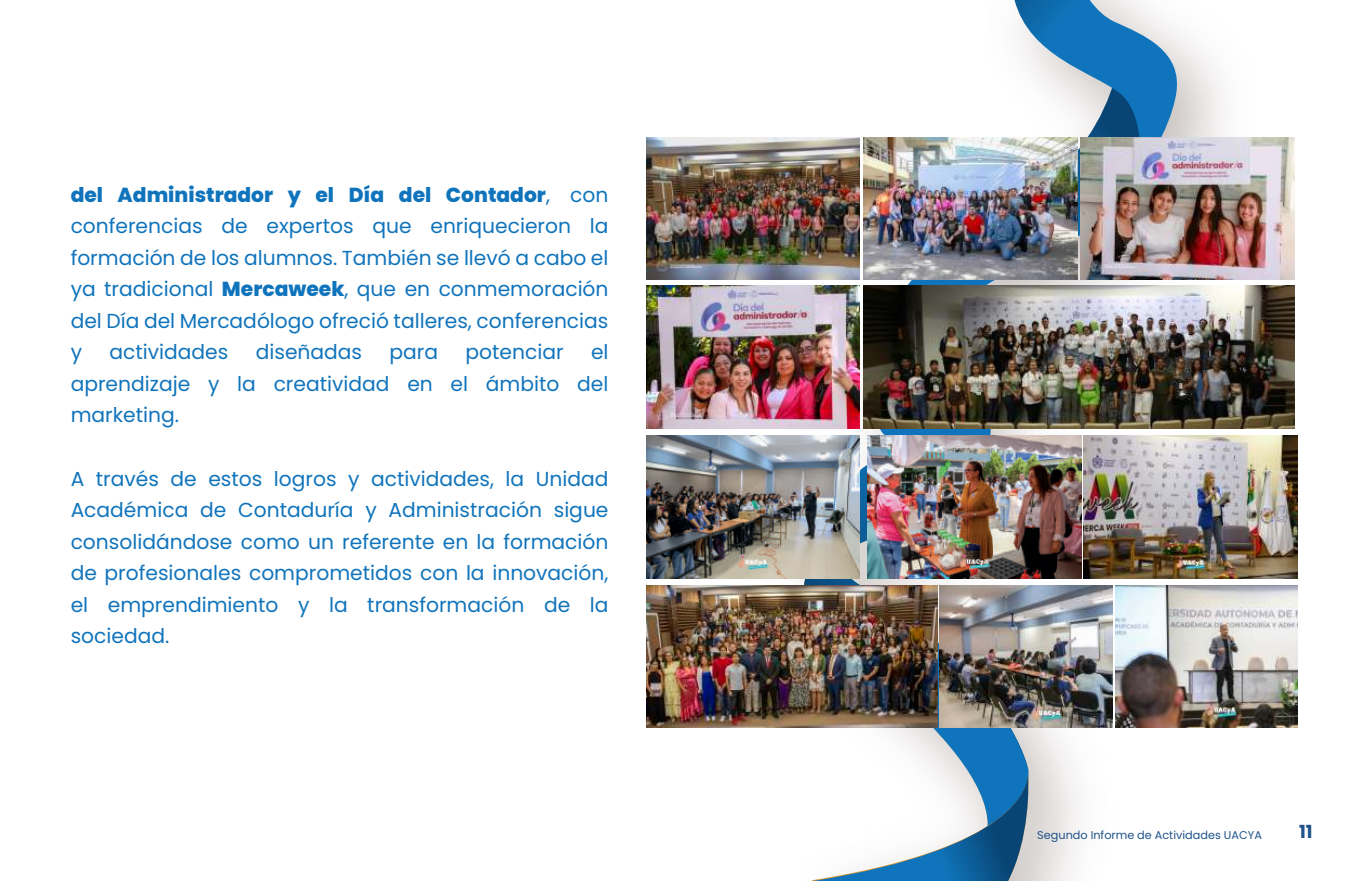
<style>
.page{position:relative;width:1365px;height:881px;background:#fff}
.page>*{position:absolute;margin:0;border:0;box-sizing:border-box;transform-origin:0 0}
.t1{font:20.25px/31.5px "Poppins";color:#1074bc;text-align:justify}
.t2{font:700 18px "Poppins";color:#1f538a}
.t3{font:11.25px "Poppins";color:#1f538a}
.s1{font-weight:800}
</style>
<div class="page">
<img style="left:744px;top:38px;width:537px;height:842px">
<svg style="left:784px;top:578px;width:251px;height:302px"></svg>
<svg style="left:812px;top:770px;width:233px;height:110px"></svg>
<svg style="left:866px;top:75px;width:304px;height:383px"></svg>
<svg style="left:824px;top:315px;width:182px;height:268px"></svg>
<svg style="left:1014px;top:0;width:169px;height:173px"></svg>
<img style="left:1081px;top:137px;width:214px;height:143px">
<img style="left:646px;top:285px;width:214px;height:143px">
<img style="left:864px;top:137px;width:213px;height:143px">
<img style="left:646px;top:137px;width:214px;height:143px">
<img style="left:867px;top:435px;width:214px;height:143px">
<img style="left:646px;top:435px;width:214px;height:143px">
<img style="left:646px;top:585px;width:291px;height:142px">
<img style="left:940px;top:585px;width:173px;height:142px">
<img style="left:1115px;top:585px;width:182px;height:142px">
<img style="left:1083px;top:435px;width:214px;height:143px">
<img style="left:864px;top:285px;width:431px;height:143px">
<p class="t1" style="left:71px;top:179px;width:539px"><span class="s1">del Administrador y el Día del Contador</span>, con conferencias de expertos que enriquecieron la formación de los alumnos. También se llevó a cabo el ya tradicional <span class="s1">Mercaweek</span>, que en conmemoración del Día del Mercadólogo ofreció talleres, conferencias y</p>
<p class="t1" style="left:109px;top:336px;width:120px">actividades</p>
<p class="t1" style="left:256px;top:336px;width:108px">diseñadas</p>
<p class="t1" style="left:390px;top:336px;width:50px">para</p>
<p class="t1" style="left:466px;top:336px;width:100px">potenciar</p>
<p class="t1" style="left:71px;top:336px;width:539px;text-indent:520px">el aprendizaje y la creatividad en el ámbito del marketing.</p>
<p class="t1" style="left:71px;top:462px;width:539px">A través de estos logros y actividades, la Unidad Académica de Contaduría y Administración sigue consolidándose como un referente en la formación de profesionales comprometidos con la innovación, el emprendimiento y la transformación de la sociedad.</p>
<p class="t3" style="left:1037px;top:827px;width:226px">Segundo Informe de Actividades UACYA</p>
<p class="t2" style="left:1299px;top:821px;width:15px">11</p>
</div>
